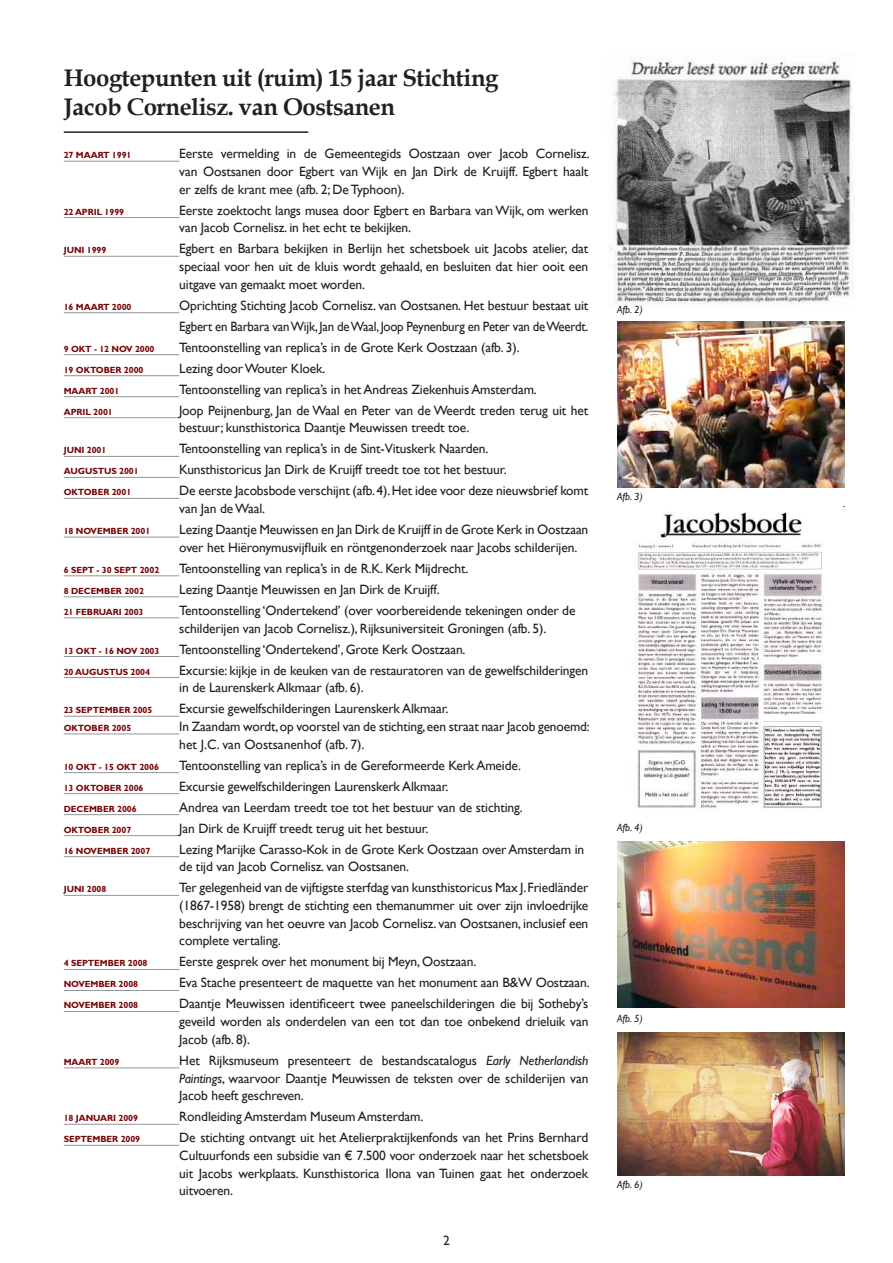
<style>
.page{position:relative;width:893px;height:1263px;background:#fff}
.page>*{position:absolute;margin:0;border:0;box-sizing:border-box;transform-origin:0 0}
.t1{font:700 24px/28.8px "Book Antiqua";letter-spacing:-.02em;color:#231f20}
.t2{font:13.5px/17.7px "Gill Sans";letter-spacing:-.01em;color:#231f20}
.t3{font:italic 10.5px "Gill Sans";color:#231f20}
.t4{font:700 9px "Gill Sans";letter-spacing:-.01em;color:#790405}
.s1{font-style:italic}
</style>
<div class="page">
<hr style="left:64px;top:161px;width:115px;height:1px;background:#939598">
<hr style="left:64px;top:217px;width:115px;height:1px;background:#939598">
<hr style="left:64px;top:256px;width:115px;height:1px;background:#939598">
<hr style="left:64px;top:312px;width:115px;height:1px;background:#939598">
<hr style="left:64px;top:354px;width:115px;height:1px;background:#939598">
<hr style="left:64px;top:375px;width:115px;height:1px;background:#939598">
<hr style="left:64px;top:396px;width:115px;height:1px;background:#939598">
<hr style="left:64px;top:417px;width:115px;height:1px;background:#939598">
<hr style="left:64px;top:456px;width:115px;height:1px;background:#939598">
<hr style="left:64px;top:477px;width:115px;height:1px;background:#939598">
<hr style="left:64px;top:498px;width:115px;height:1px;background:#939598">
<hr style="left:64px;top:537px;width:115px;height:1px;background:#939598">
<hr style="left:64px;top:575px;width:115px;height:1px;background:#939598">
<hr style="left:64px;top:596px;width:115px;height:1px;background:#939598">
<hr style="left:64px;top:617px;width:115px;height:1px;background:#939598">
<hr style="left:64px;top:656px;width:115px;height:1px;background:#939598">
<hr style="left:64px;top:677px;width:115px;height:1px;background:#939598">
<hr style="left:64px;top:716px;width:115px;height:1px;background:#939598">
<hr style="left:64px;top:734px;width:115px;height:1px;background:#939598">
<hr style="left:64px;top:772px;width:115px;height:1px;background:#939598">
<hr style="left:64px;top:793px;width:115px;height:1px;background:#939598">
<hr style="left:64px;top:814px;width:115px;height:1px;background:#939598">
<hr style="left:64px;top:835px;width:115px;height:1px;background:#939598">
<hr style="left:64px;top:856px;width:115px;height:1px;background:#939598">
<hr style="left:64px;top:895px;width:115px;height:1px;background:#939598">
<hr style="left:64px;top:969px;width:115px;height:1px;background:#939598">
<hr style="left:64px;top:990px;width:115px;height:1px;background:#939598">
<hr style="left:64px;top:1011px;width:115px;height:1px;background:#939598">
<hr style="left:64px;top:1067px;width:115px;height:1px;background:#939598">
<hr style="left:64px;top:1124px;width:115px;height:1px;background:#939598">
<hr style="left:64px;top:1145px;width:115px;height:1px;background:#939598">
<hr style="left:64px;top:131px;width:244px;height:2px;background:#231f20">
<img style="left:610px;top:59px;width:245px;height:245px">
<img style="left:617px;top:321px;width:228px;height:167px">
<img style="left:632px;top:507px;width:213px;height:303px">
<img style="left:617px;top:841px;width:228px;height:167px">
<img style="left:617px;top:1032px;width:228px;height:143px">
<h1 class="t1" style="left:64px;top:63px;width:436px">Hoogtepunten uit (ruim) 15 jaar Stichting<br>Jacob Cornelisz. van Oostsanen</h1>
<p class="t4" style="left:64px;top:150px;width:69px">27 MAART 1991</p>
<p class="t2" style="left:179px;top:145px;width:412px;text-align:justify">Eerste vermelding in de Gemeentegids Oostzaan over Jacob Cornelisz. van Oostsanen door Egbert van Wijk en Jan Dirk de Kruijff. Egbert haalt er zelfs de krant mee (afb. 2; De Typhoon).</p>
<p class="t4" style="left:64px;top:206px;width:62px">22 APRIL 1999</p>
<p class="t2" style="left:179px;top:201px;width:411px">Eerste zoektocht langs musea door Egbert en Barbara van Wijk, om werken van Jacob Cornelisz. in het echt te bekijken.</p>
<p class="t4" style="left:64px;top:245px;width:44px">JUNI 1999</p>
<p class="t2" style="left:179px;top:240px;width:411px;text-align:justify">Egbert en Barbara bekijken in Berlijn het schetsboek uit Jacobs atelier, dat speciaal voor hen uit de kluis wordt gehaald, en besluiten dat hier ooit een uitgave van gemaakt moet worden.</p>
<p class="t4" style="left:64px;top:301px;width:69px">16 MAART 2000</p>
<p class="t2" style="left:179px;top:294px;width:411px;line-height:21px">Oprichting Stichting Jacob Cornelisz. van Oostsanen. Het bestuur bestaat uit<br>Egbert en Barbara van Wijk, Jan de Waal, Joop Peynenburg en Peter van de Weerdt.</p>
<p class="t4" style="left:64px;top:343px;width:92px">9 OKT - 12 NOV 2000</p>
<p class="t2" style="left:179px;top:338px;width:342px">Tentoonstelling van replica’s in de Grote Kerk Oostzaan (afb. 3).</p>
<p class="t4" style="left:64px;top:364px;width:81px">19 OKTOBER 2000</p>
<p class="t2" style="left:179px;top:359px;width:148px">Lezing door Wouter Kloek.</p>
<p class="t4" style="left:64px;top:385px;width:57px">MAART 2001</p>
<p class="t2" style="left:179px;top:380px;width:359px">Tentoonstelling van replica’s in het Andreas Ziekenhuis Amsterdam.</p>
<p class="t4" style="left:64px;top:406px;width:51px">APRIL 2001</p>
<p class="t2" style="left:179px;top:401px;width:411px">Joop Peijnenburg, Jan de Waal en Peter van de Weerdt treden terug uit het bestuur; kunsthistorica Daantje Meuwissen treedt toe.</p>
<p class="t4" style="left:64px;top:445px;width:44px">JUNI 2001</p>
<p class="t2" style="left:179px;top:440px;width:311px">Tentoonstelling van replica’s in de Sint-Vituskerk Naarden.</p>
<p class="t4" style="left:64px;top:466px;width:77px">AUGUSTUS 2001</p>
<p class="t2" style="left:179px;top:461px;width:329px">Kunsthistoricus Jan Dirk de Kruijff treedt toe tot het bestuur.</p>
<p class="t4" style="left:64px;top:487px;width:69px">OKTOBER 2001</p>
<p class="t2" style="left:179px;top:482px;width:411px">De eerste Jacobsbode verschijnt (afb. 4). Het idee voor deze nieuwsbrief komt van Jan de Waal.</p>
<p class="t4" style="left:64px;top:526px;width:88px">18 NOVEMBER 2001</p>
<p class="t2" style="left:179px;top:521px;width:411px">Lezing Daantje Meuwissen en Jan Dirk de Kruijff in de Grote Kerk in Oostzaan over het Hiëronymusvijfluik en röntgenonderzoek naar Jacobs schilderijen.</p>
<p class="t4" style="left:64px;top:564px;width:97px">6 SEPT - 30 SEPT 2002</p>
<p class="t2" style="left:179px;top:559px;width:291px">Tentoonstelling van replica’s in de R.K. Kerk Mijdrecht.</p>
<p class="t4" style="left:64px;top:585px;width:82px">8 DECEMBER 2002</p>
<p class="t2" style="left:179px;top:580px;width:262px">Lezing Daantje Meuwissen en Jan Dirk de Kruijff.</p>
<p class="t4" style="left:64px;top:606px;width:81px">21 FEBRUARI 2003</p>
<p class="t2" style="left:179px;top:601px;width:398px">Tentoonstelling ‘Ondertekend’ (over voorbereidende tekeningen onder de schilderijen van Jacob Cornelisz.), Rijksuniversiteit Groningen (afb. 5).</p>
<p class="t4" style="left:64px;top:645px;width:97px">13 OKT - 16 NOV 2003</p>
<p class="t2" style="left:179px;top:640px;width:288px">Tentoonstelling ‘Ondertekend’, Grote Kerk Oostzaan.</p>
<p class="t4" style="left:64px;top:666px;width:88px">20 AUGUSTUS 2004</p>
<p class="t2" style="left:179px;top:661px;width:410px">Excursie: kijkje in de keuken van de restauratoren van de gewelfschilderingen in de Laurenskerk Alkmaar (afb. 6).</p>
<p class="t4" style="left:64px;top:705px;width:90px">23 SEPTEMBER 2005</p>
<p class="t2" style="left:179px;top:700px;width:271px">Excursie gewelfschilderingen Laurenskerk Alkmaar.</p>
<p class="t4" style="left:64px;top:722px;width:69px">OKTOBER 2005</p>
<p class="t2" style="left:179px;top:717px;width:412px">In Zaandam wordt, op voorstel van de stichting, een straat naar Jacob genoemd: het J.C. van Oostsanenhof (afb. 7).</p>
<p class="t4" style="left:64px;top:761px;width:97px">10 OKT - 15 OKT 2006</p>
<p class="t2" style="left:179px;top:756px;width:343px">Tentoonstelling van replica’s in de Gereformeerde Kerk Ameide.</p>
<p class="t4" style="left:64px;top:782px;width:81px">13 OKTOBER 2006</p>
<p class="t2" style="left:179px;top:777px;width:271px">Excursie gewelfschilderingen Laurenskerk Alkmaar.</p>
<p class="t4" style="left:64px;top:803px;width:74px">DECEMBER 2006</p>
<p class="t2" style="left:179px;top:798px;width:345px">Andrea van Leerdam treedt toe tot het bestuur van de stichting.</p>
<p class="t4" style="left:64px;top:824px;width:69px">OKTOBER 2007</p>
<p class="t2" style="left:179px;top:819px;width:251px">Jan Dirk de Kruijff treedt terug uit het bestuur.</p>
<p class="t4" style="left:64px;top:845px;width:88px">16 NOVEMBER 2007</p>
<p class="t2" style="left:179px;top:840px;width:406px">Lezing Marijke Carasso-Kok in de Grote Kerk Oostzaan over Amsterdam in de tijd van Jacob Cornelisz. van Oostsanen.</p>
<p class="t4" style="left:64px;top:884px;width:44px">JUNI 2008</p>
<p class="t2" style="left:179px;top:879px;width:411px;text-align:justify">Ter gelegenheid van de vijftigste sterfdag van kunsthistoricus Max J. Friedländer (1867-1958) brengt de stichting een themanummer uit over zijn invloedrijke beschrijving van het oeuvre van Jacob Cornelisz. van Oostsanen, inclusief een complete vertaling.</p>
<p class="t4" style="left:64px;top:958px;width:85px">4 SEPTEMBER 2008</p>
<p class="t2" style="left:179px;top:953px;width:298px">Eerste gesprek over het monument bij Meyn, Oostzaan.</p>
<p class="t4" style="left:64px;top:979px;width:76px">NOVEMBER 2008</p>
<p class="t2" style="left:179px;top:974px;width:412px">Eva Stache presenteert de maquette van het monument aan B&amp;W Oostzaan.</p>
<p class="t4" style="left:64px;top:1000px;width:76px">NOVEMBER 2008</p>
<p class="t2" style="left:179px;top:995px;width:411px;text-align:justify">Daantje Meuwissen identificeert twee paneelschilderingen die bij Sotheby’s geveild worden als onderdelen van een tot dan toe onbekend drieluik van Jacob (afb. 8).</p>
<p class="t4" style="left:64px;top:1056px;width:57px">MAART 2009</p>
<p class="t2" style="left:179px;top:1051px;width:411px;text-align:justify">Het Rijksmuseum presenteert de bestandscatalogus <span class="s1">Early Netherlandish Paintings</span>, waarvoor Daantje Meuwissen de teksten over de schilderijen van Jacob heeft geschreven.</p>
<p class="t4" style="left:64px;top:1113px;width:76px">18 JANUARI 2009</p>
<p class="t2" style="left:179px;top:1108px;width:246px">Rondleiding Amsterdam Museum Amsterdam.</p>
<p class="t4" style="left:64px;top:1134px;width:78px">SEPTEMBER 2009</p>
<p class="t2" style="left:179px;top:1129px;width:411px;text-align:justify">De stichting ontvangt uit het Atelierpraktijkenfonds van het Prins Bernhard Cultuurfonds een subsidie van € 7.500 voor onderzoek naar het schetsboek uit Jacobs werkplaats. Kunsthistorica Ilona van Tuinen gaat het onderzoek uitvoeren.</p>
<p class="t2" style="left:443px;top:1231px;width:8px">2</p>
<p class="t3" style="left:617px;top:303px;width:27px">Afb. 2)</p>
<p class="t3" style="left:617px;top:490px;width:27px">Afb. 3)</p>
<p class="t3" style="left:617px;top:822px;width:27px">Afb. 4)</p>
<p class="t3" style="left:617px;top:1012px;width:27px">Afb. 5)</p>
<p class="t3" style="left:617px;top:1179px;width:27px">Afb. 6)</p>
</div>
